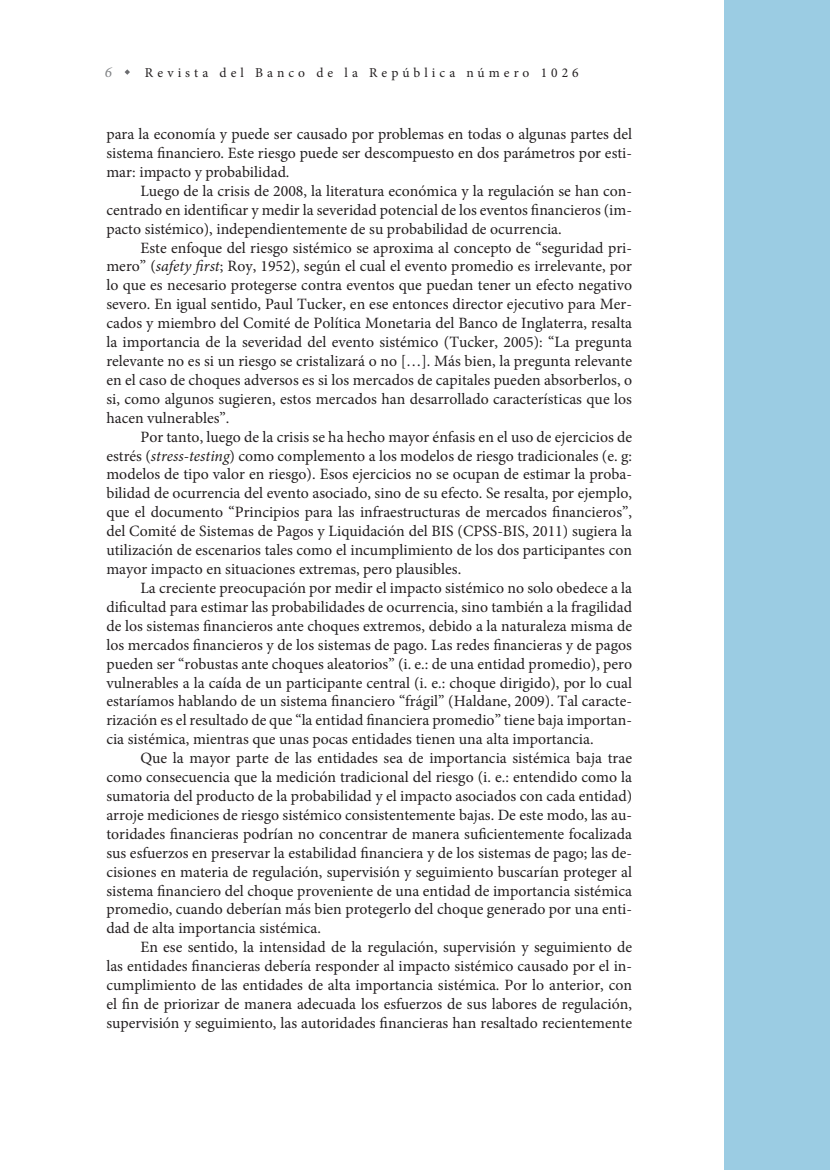
<style>
.page{position:relative;width:830px;height:1170px;background:#fff}
.page>*{position:absolute;margin:0;border:0;box-sizing:border-box;transform-origin:0 0}
.t1{font:15.75px/18.9px "Minion Pro";color:#231f20;text-align:justify}
.t2{font:italic 15px "Minion Pro";color:#808285}
.t3{font:13.5px "Minion Pro";letter-spacing:.3em;color:#231f20}
.s1{font-style:italic}
</style>
<div class="page">
<svg style="left:124px;top:69px;width:6px;height:6px"></svg>
<div style="left:723px;top:0;width:106px;height:1169px;background:#9bcce3"></div>
<p class="t2" style="left:105px;top:62px;width:9px">6</p>
<p class="t3" style="left:145px;top:64px;width:435px">Revista del Banco de la República número 1026</p>
<p class="t1" style="left:106px;top:125px;width:527px">para la economía y puede ser causado por problemas en todas o algunas partes del sistema financiero. Este riesgo puede ser descompuesto en dos parámetros por esti&shy;mar: impacto y probabilidad.</p>
<p class="t1" style="left:106px;top:181px;width:527px;text-indent:34px">Luego de la crisis de 2008, la literatura económica y la regulación se han con&shy;centrado en identificar y medir la severidad potencial de los eventos financieros (im&shy;pacto sistémico), independientemente de su probabilidad de ocurrencia.</p>
<p class="t1" style="left:106px;top:238px;width:527px;text-indent:34px">Este enfoque del riesgo sistémico se aproxima al concepto de “seguridad pri&shy;mero” (<span class="s1">safety first</span>; Roy, 1952), según el cual el evento promedio es irrelevante, por lo que es necesario protegerse contra eventos que puedan tener un efecto negativo severo. En igual sentido, Paul Tucker, en ese entonces director ejecutivo para Mer&shy;cados y miembro del Comité de Política Monetaria del Banco de Inglaterra, resalta la importancia de la severidad del evento sistémico (Tucker, 2005): “La pregunta relevante no es si un riesgo se cristalizará o no […]. Más bien, la pregunta relevante en el caso de choques adversos es si los mercados de capitales pueden absorberlos, o si, como algunos sugieren, estos mercados han desarrollado características que los hacen vulnerables”.</p>
<p class="t1" style="left:106px;top:427px;width:527px;text-indent:34px">Por tanto, luego de la crisis se ha hecho mayor énfasis en el uso de ejercicios de estrés (<span class="s1">stress-testing</span>) como complemento a los modelos de riesgo tradicionales (e. g: modelos de tipo valor en riesgo). Esos ejercicios no se ocupan de estimar la proba&shy;bilidad de ocurrencia del evento asociado, sino de su efecto. Se resalta, por ejemplo, que el documento “Principios para las infraestructuras de mercados financieros”, del Comité de Sistemas de Pagos y Liquidación del BIS (CPSS-BIS, 2011) sugiera la utilización de escenarios tales como el incumplimiento de los dos participantes con mayor impacto en situaciones extremas, pero plausibles.</p>
<p class="t1" style="left:106px;top:578px;width:527px;text-indent:34px">La creciente preocupación por medir el impacto sistémico no solo obedece a la dificultad para estimar las probabilidades de ocurrencia, sino también a la fragilidad de los sistemas financieros ante choques extremos, debido a la naturaleza misma de los mercados financieros y de los sistemas de pago. Las redes financieras y de pagos pueden ser “robustas ante choques aleatorios” (i. e.: de una entidad promedio), pero vulnerables a la caída de un participante central (i. e.: choque dirigido), por lo cual estaríamos hablando de un sistema financiero “frágil” (Haldane, 2009). Tal caracte&shy;rización es el resultado de que “la entidad financiera promedio” tiene baja importan&shy;cia sistémica, mientras que unas pocas entidades tienen una alta importancia.</p>
<p class="t1" style="left:106px;top:748px;width:527px;text-indent:34px">Que la mayor parte de las entidades sea de importancia sistémica baja trae como consecuencia que la medición tradicional del riesgo (i. e.: entendido como la sumatoria del producto de la probabilidad y el impacto asociados con cada entidad) arroje mediciones de riesgo sistémico consistentemente bajas. De este modo, las au&shy;toridades financieras podrían no concentrar de manera suficientemente focalizada sus esfuerzos en preservar la estabilidad financiera y de los sistemas de pago; las de&shy;cisiones en materia de regulación, supervisión y seguimiento buscarían proteger al sistema financiero del choque proveniente de una entidad de importancia sistémica promedio, cuando deberían más bien protegerlo del choque generado por una enti&shy;dad de alta importancia sistémica.</p>
<p class="t1" style="left:106px;top:937px;width:527px;text-indent:34px">En ese sentido, la intensidad de la regulación, supervisión y seguimiento de las entidades financieras debería responder al impacto sistémico causado por el in&shy;cumplimiento de las entidades de alta importancia sistémica. Por lo anterior, con el fin de priorizar de manera adecuada los esfuerzos de sus labores de regulación, supervisión y seguimiento, las autoridades financieras han resaltado recientemente</p>
</div>
